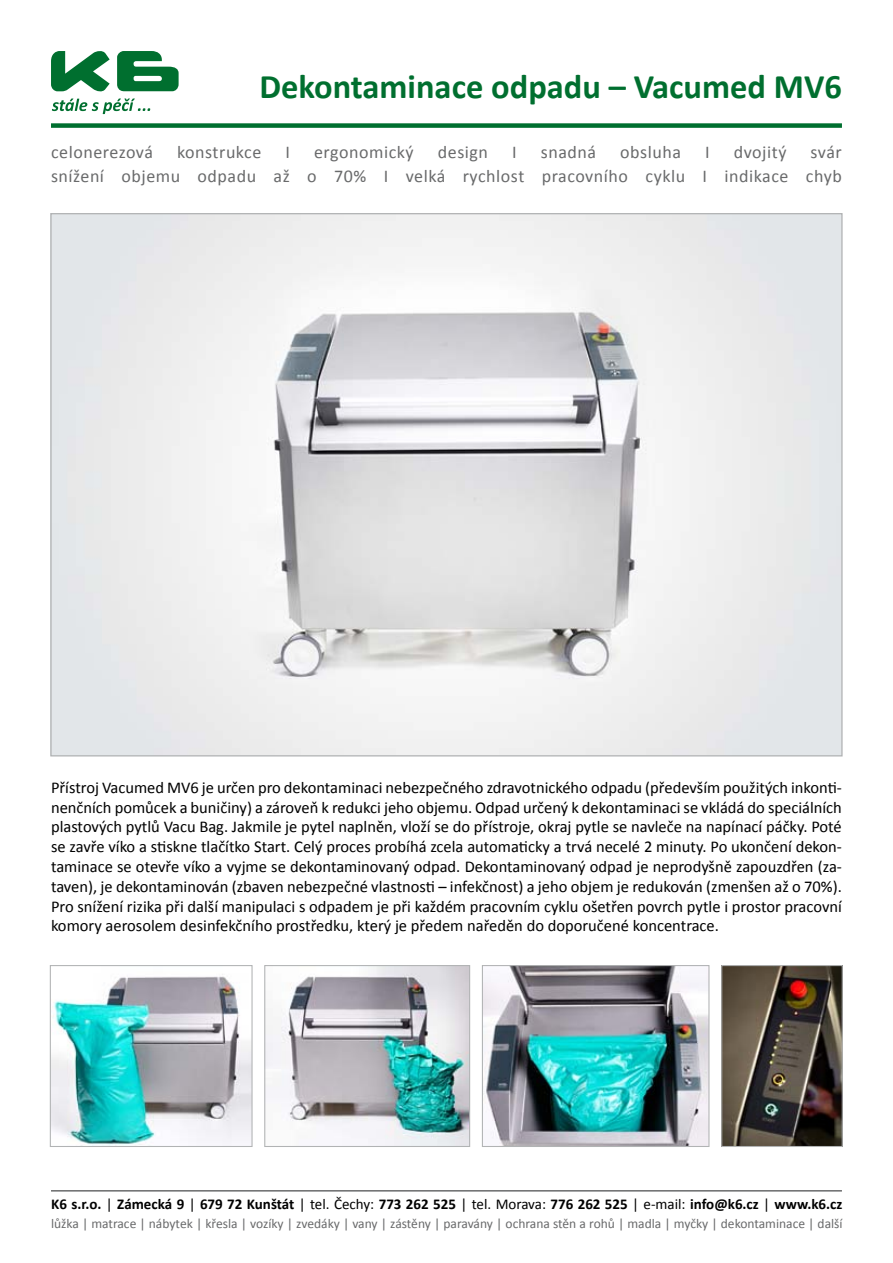
<style>
.page{position:relative;width:893px;height:1263px;background:#fff}
.page>*{position:absolute;margin:0;border:0;box-sizing:border-box;transform-origin:0 0}
.t1{font:700 34.5px "Calibri";color:#006f2f}
.t2{font:18px/24px "Calibri";letter-spacing:.03em;color:#696a6b;text-align:right}
.t3{font:16.5px/19.8px "Calibri";color:#000;text-align:justify}
.t4{font:700 15px "Calibri";color:#000}
.t5{font:13.5px "Calibri";color:#696a6b}
.s1{font-weight:400}
</style>
<div class="page">
<hr style="left:51px;top:1190px;width:791px;height:1px;background:#696a6b">
<div style="left:51px;top:123px;width:791px;height:5px;background:#006f2f"></div>
<svg style="left:51px;top:51px;width:128px;height:63px"></svg>
<img style="left:52px;top:215px;width:789px;height:539px">
<img style="left:52px;top:974px;width:199px;height:171px">
<div style="left:50px;top:965px;width:203px;height:182px;border:1px solid #b1b3b4"></div>
<img style="left:266px;top:967px;width:202px;height:178px">
<div style="left:264px;top:965px;width:206px;height:182px;border:1px solid #b1b3b4"></div>
<img style="left:484px;top:967px;width:223px;height:178px">
<div style="left:482px;top:965px;width:227px;height:182px;border:1px solid #b1b3b4"></div>
<img style="left:723px;top:967px;width:118px;height:178px">
<div style="left:721px;top:965px;width:122px;height:182px;border:1px solid #b1b3b4"></div>
<h1 class="t1" style="left:259px;top:65px;width:584px">Dekontaminace odpadu – Vacumed MV6</h1>
<p class="t2" style="left:51px;top:140px;width:792px">svár<br>snížení objemu odpadu až o 70% I velká rychlost pracovního cyklu I indikace chyb</p>
<p class="t2" style="left:51px;top:140px;width:103px">celonerezová</p>
<p class="t2" style="left:177px;top:140px;width:86px">konstrukce</p>
<p class="t2" style="left:285px;top:140px;width:6px">I</p>
<p class="t2" style="left:314px;top:140px;width:101px">ergonomický</p>
<p class="t2" style="left:438px;top:140px;width:52px">design</p>
<p class="t2" style="left:512px;top:140px;width:6px">I</p>
<p class="t2" style="left:541px;top:140px;width:57px">snadná</p>
<p class="t2" style="left:620px;top:140px;width:62px">obsluha</p>
<p class="t2" style="left:705px;top:140px;width:6px">I</p>
<p class="t2" style="left:734px;top:140px;width:54px">dvojitý</p>
<p class="t3" style="left:51px;top:777px;width:792px">Přístroj Vacumed MV6 je určen pro dekontaminaci nebezpečného zdravotnického odpadu (především použitých inkonti&shy;nenčních pomůcek a buničiny) a zároveň k redukci jeho objemu. Odpad určený k dekontaminaci se vkládá do speciálních plastových pytlů Vacu Bag. Jakmile je pytel naplněn, vloží se do přístroje, okraj pytle se navleče na napínací páčky. Poté se zavře víko a stiskne tlačítko Start. Celý proces probíhá zcela automaticky a trvá necelé 2 minuty. Po ukončení dekon&shy;taminace se otevře víko a vyjme se dekontaminovaný odpad. Dekontaminovaný odpad je neprodyšně zapouzdřen (za&shy;taven), je dekontaminován (zbaven nebezpečné vlastnosti – infekčnost) a jeho objem je redukován (zmenšen až o 70%).<br>Pro snížení rizika při další manipulaci s odpadem je při každém pracovním cyklu ošetřen povrch pytle i prostor pracovní komory aerosolem desinfekčního prostředku, který je předem naředěn do doporučené koncentrace.</p>
<p class="t4" style="left:51px;top:1194px;width:793px">K6 s.r.o. <span class="s1">|</span> Zámecká 9 <span class="s1">|</span> 679 72 Kunštát <span class="s1">| tel. Čechy:</span> 773 262 525 <span class="s1">| tel. Morava:</span> 776 262 525 <span class="s1">| e-mail:</span> info@k6.cz <span class="s1">|</span> www.k6.cz</p>
<p class="t5" style="left:51px;top:1215px;width:793px">lůžka | matrace | nábytek | křesla | vozíky | zvedáky | vany | zástěny | paravány | ochrana stěn a rohů | madla | myčky | dekontaminace | další</p>
</div>
